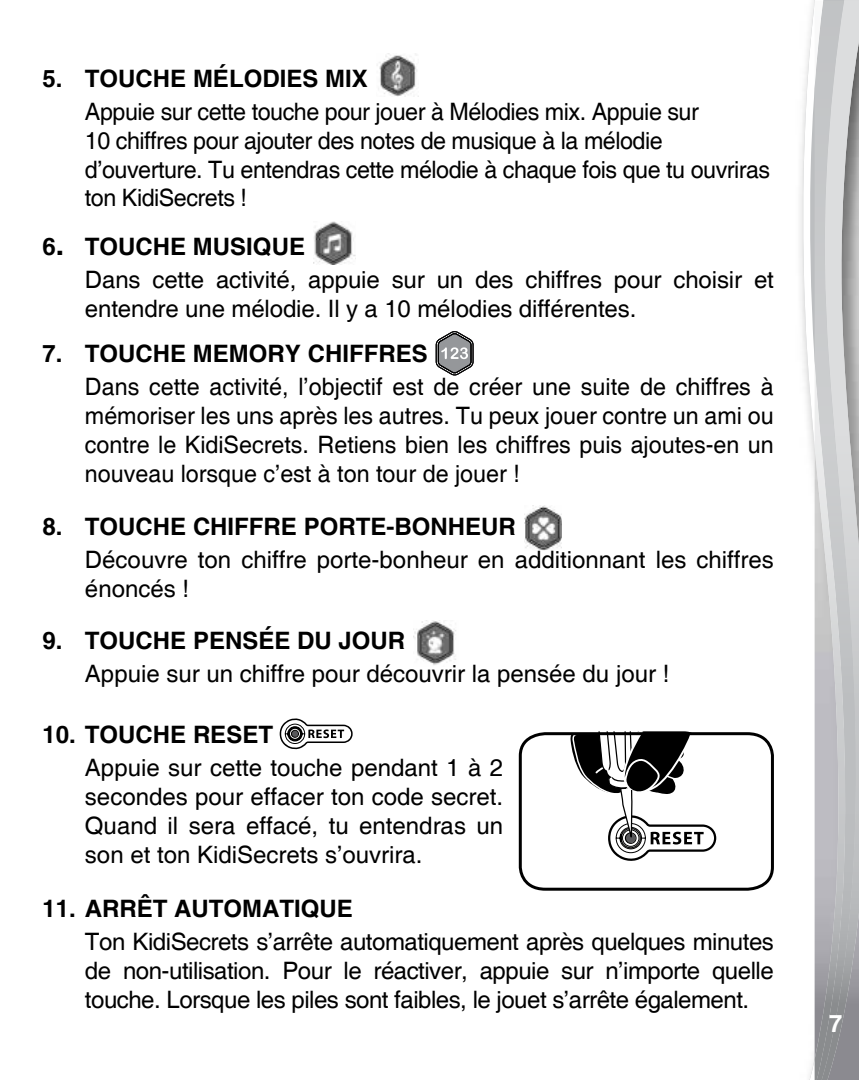
<style>
.page{position:relative;width:859px;height:1080px;background:#fff}
.page>*{position:absolute;margin:0;border:0;box-sizing:border-box;transform-origin:0 0}
.t1{font:24px/28.8px "Helvetica";letter-spacing:-.005em;color:#000}
.t2{font:700 24px "Helvetica";color:#000}
.t3{font:700 24px "Helvetica";color:#fff}
.s1{font-weight:700}
.s2{font-weight:700;font-size:30px}
</style>
<div class="page">
<svg style="left:802px;top:0;width:13px;height:1080px"></svg>
<img style="left:858px;top:3px;width:1px;height:1077px">
<img style="left:848px;top:3px;width:10px;height:1077px">
<svg style="left:823px;top:0;width:36px;height:3px"></svg>
<img style="left:815px;top:1px;width:33px;height:1079px">
<img style="left:377px;top:53px;width:40px;height:43px">
<img style="left:313px;top:221px;width:43px;height:43px">
<svg style="left:436px;top:331px;width:37px;height:45px"></svg>
<img style="left:524px;top:505px;width:38px;height:45px">
<img style="left:413px;top:620px;width:43px;height:45px">
<svg style="left:280px;top:718px;width:73px;height:31px"></svg>
<svg style="left:518px;top:731px;width:256px;height:160px"></svg>
<p class="t2" style="left:42px;top:64px;width:327px">5. TOUCHE MÉLODIES MIX</p>
<p class="t1" style="left:85px;top:98px;width:687px">Appuie sur cette touche pour jouer à Mélodies mix. Appuie sur<br>10 chiffres pour ajouter des notes de musique à la mélodie d’ouverture. Tu entendras cette mélodie à chaque fois que tu ouvriras ton KidiSecrets !</p>
<p class="t1" style="left:85px;top:231px;width:690px;line-height:33px;text-indent:-43px"><span class="s1">6</span><span class="s2">.</span> <span class="s1">TOUCHE MUSIQUE<br></span>Dans cette activité, appuie sur un des chiffres pour choisir et</p>
<p class="t1" style="left:85px;top:295px;width:553px">entendre une mélodie. Il y a 10 mélodies différentes.</p>
<p class="t2" style="left:42px;top:339px;width:387px">7. TOUCHE MEMORY CHIFFRES</p>
<p class="t1" style="left:85px;top:374px;width:690px;text-align:justify">Dans cette activité, l’objectif est de créer une suite de chiffres à mémoriser les uns après les autres. Tu peux jouer contre un ami ou contre le KidiSecrets. Retiens bien les chiffres puis ajoutes-en un nouveau lorsque c’est à ton tour de jouer !</p>
<p class="t2" style="left:42px;top:512px;width:475px">8. TOUCHE CHIFFRE PORTE-BONHEUR</p>
<p class="t1" style="left:85px;top:546px;width:690px">Découvre ton chiffre porte-bonheur en additionnant les chiffres énoncés !</p>
<p class="t2" style="left:42px;top:626px;width:364px">9. TOUCHE PENSÉE DU JOUR</p>
<p class="t1" style="left:85px;top:660px;width:586px">Appuie sur un chiffre pour découvrir la pensée du jour !</p>
<p class="t2" style="left:42px;top:720px;width:232px">10. TOUCHE RESET</p>
<p class="t1" style="left:85px;top:754px;width:420px;text-align:justify">Appuie sur cette touche pendant 1 à 2 secondes pour effacer ton code secret.<br>Quand il sera effacé, tu entendras un son et ton KidiSecrets s’ouvrira.</p>
<p class="t2" style="left:42px;top:894px;width:312px">11. ARRÊT AUTOMATIQUE</p>
<p class="t1" style="left:85px;top:928px;width:690px;text-align:justify">Ton KidiSecrets s’arrête automatiquement après quelques minutes de non-utilisation. Pour le réactiver, appuie sur n’importe quelle touche. Lorsque les piles sont faibles, le jouet s’arrête également.</p>
<p class="t3" style="left:829px;top:1008px;width:15px">7</p>
</div>
